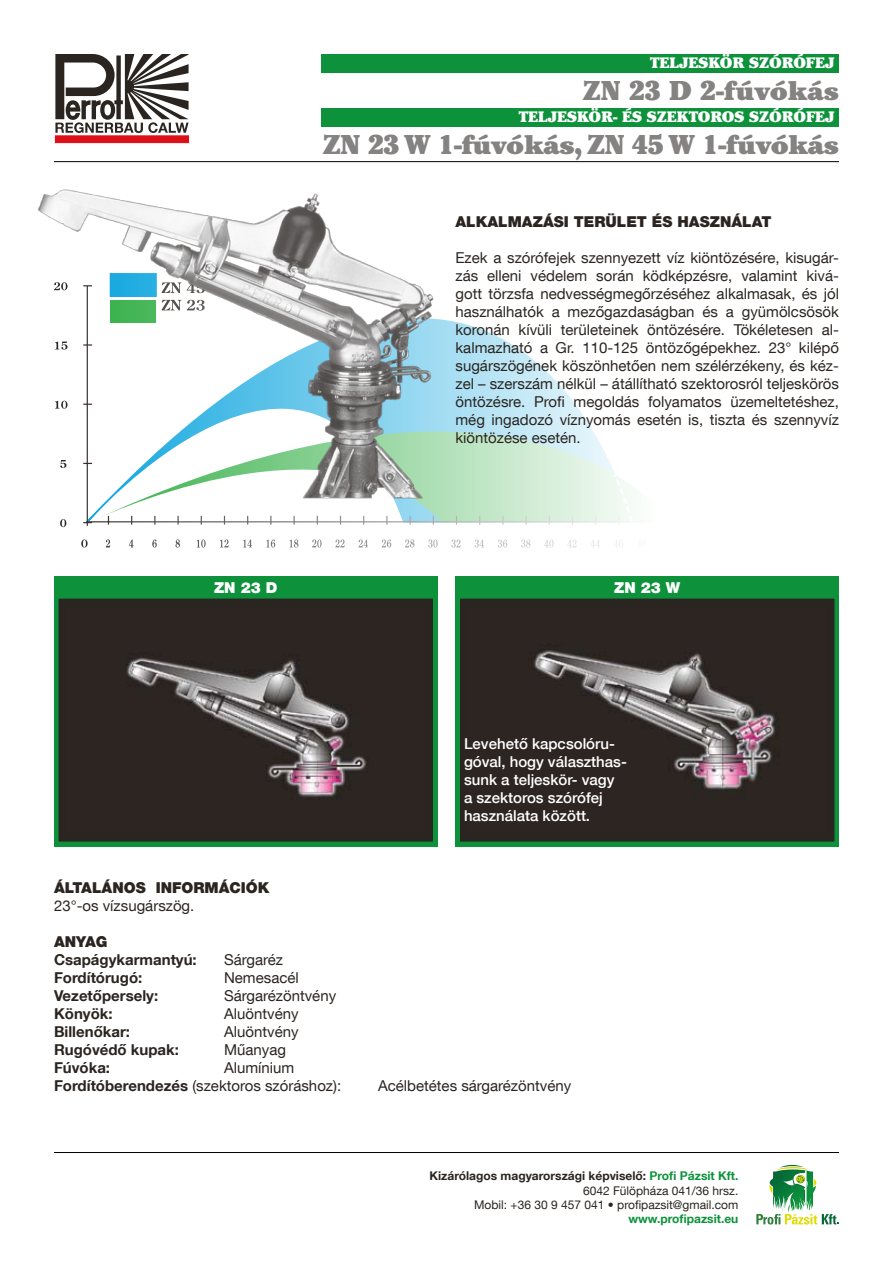
<style>
.page{position:relative;width:893px;height:1263px;background:#fff}
.page>*{position:absolute;margin:0;border:0;box-sizing:border-box;transform-origin:0 0}
.t1{font:900 27px/54px "Cheltenham Std";letter-spacing:-.01em;color:#858282;text-align:right}
.t2{font:15px/18px "Helvetica Neue LT Com";color:#2a2521;text-align:justify}
.t3{font:500 15px/18px "Helvetica Neue LT Com";color:#fff}
.t4{font:700 15px "Helvetica Neue LT Com";color:#2a2521}
.t5{font:900 15px "Helvetica Neue LT Com";color:#2a2521}
.t6{font:900 15px "Cheltenham Std";color:#fff}
.t7{font:900 15px "Helvetica Neue LT Com";color:#fff}
.t8{font:12px/14.4px "Helvetica Neue LT Com";color:#2a2521;text-align:right}
.t9{font:700 12px "Helvetica Neue LT Com";color:#0d923b}
.s1{font-weight:700}
.s2{font-weight:700;color:#0d923b}
</style>
<div class="page">
<div style="left:55px;top:136px;width:134px;height:7px;border:1px solid #e2111f"></div>
<svg style="left:55px;top:54px;width:134px;height:79px"></svg>
<hr style="left:54px;top:161px;width:785px;height:1px;background:#000">
<svg style="left:756px;top:1165px;width:83px;height:59px"></svg>
<hr style="left:54px;top:1152px;width:785px;height:1px;background:#000">
<svg style="left:437px;top:319px;width:126px;height:70px"></svg>
<svg style="left:437px;top:389px;width:158px;height:45px;background:#c5e9f6"></svg>
<hr style="left:86px;top:521px;width:569px;height:1px;background:#2a2521">
<svg style="left:81px;top:540px;width:7px;height:7px"></svg>
<svg style="left:106px;top:540px;width:4px;height:7px"></svg>
<svg style="left:129px;top:540px;width:5px;height:7px"></svg>
<svg style="left:152px;top:540px;width:5px;height:7px"></svg>
<svg style="left:175px;top:540px;width:5px;height:8px"></svg>
<svg style="left:197px;top:540px;width:5px;height:7px"></svg>
<svg style="left:201px;top:539px;width:5px;height:8px"></svg>
<svg style="left:220px;top:540px;width:9px;height:7px"></svg>
<svg style="left:243px;top:540px;width:9px;height:7px"></svg>
<svg style="left:266px;top:540px;width:9px;height:7px"></svg>
<svg style="left:290px;top:540px;width:8px;height:8px"></svg>
<svg style="left:312px;top:540px;width:6px;height:7px"></svg>
<svg style="left:317px;top:539px;width:5px;height:8px"></svg>
<svg style="left:335px;top:540px;width:10px;height:7px"></svg>
<svg style="left:359px;top:540px;width:9px;height:7px"></svg>
<svg style="left:382px;top:540px;width:9px;height:7px"></svg>
<svg style="left:405px;top:540px;width:9px;height:8px"></svg>
<svg style="left:428px;top:540px;width:6px;height:7px"></svg>
<svg style="left:433px;top:539px;width:5px;height:8px"></svg>
<svg style="left:451px;top:539px;width:10px;height:8px"></svg>
<svg style="left:475px;top:539px;width:9px;height:9px"></svg>
<svg style="left:498px;top:539px;width:9px;height:8px"></svg>
<svg style="left:521px;top:539px;width:9px;height:9px"></svg>
<svg style="left:544px;top:540px;width:6px;height:7px"></svg>
<svg style="left:549px;top:539px;width:5px;height:8px"></svg>
<svg style="left:567px;top:539px;width:10px;height:8px"></svg>
<svg style="left:591px;top:540px;width:9px;height:7px"></svg>
<svg style="left:616px;top:540px;width:7px;height:7px"></svg>
<svg style="left:437px;top:434px;width:197px;height:91px;background:#d4edda"></svg>
<div style="left:54px;top:576px;width:383px;height:270px;background:#0d923b"></div>
<div style="left:56px;top:596px;width:379px;height:248px;background:#2a2521"></div>
<img style="left:126px;top:657px;width:241px;height:141px">
<div style="left:54px;top:594px;width:383px;height:252px;border:4px solid #0d923b"></div>
<img style="left:37px;top:138px;width:400px;height:402px">
<div style="left:455px;top:576px;width:384px;height:270px;background:#0d923b"></div>
<div style="left:458px;top:596px;width:379px;height:248px;background:#2a2521"></div>
<img style="left:533px;top:650px;width:242px;height:141px">
<div style="left:455px;top:594px;width:384px;height:252px;border:4px solid #0d923b"></div>
<div style="left:322px;top:54px;width:517px;height:18px;background:#0d923b"></div>
<div style="left:322px;top:108px;width:517px;height:18px;background:#0d923b"></div>
<p class="t6" style="left:650px;top:54px;width:186px">TELJESKÖR SZÓRÓFEJ</p>
<p class="t6" style="left:519px;top:108px;width:317px">TELJESKÖR- ÉS SZEKTOROS SZÓRÓFEJ</p>
<h1 class="t1" style="left:323px;top:63px;width:518px">ZN 23 D 2-FÚVÓKÁS<br>ZN 23 W 1-FÚVÓKÁS, ZN 45 W 1-FÚVÓKÁS</h1>
<p class="t7" style="left:214px;top:579px;width:65px">ZN 23 D</p>
<p class="t5" style="left:455px;top:212px;width:318px">ALKALMAZÁSI TERÜLET ÉS HASZNÁLAT</p>
<p class="t2" style="left:455px;top:248px;width:385px">Ezek a szórófejek szennyezett víz kiöntözésére, kisugár&shy;zás elleni védelem során ködképzésre, valamint kivá&shy;gott törzsfa nedvességmegőrzéséhez alkalmasak, és jól használhatók a mezőgazdaságban és a gyümölcsösök koronán kívüli területeinek öntözésére. Tökéletesen al&shy;kalmazható a Gr. 110-125 öntözőgépekhez. 23° kilépő sugárszögének köszönhetően nem szélérzékeny, és kéz&shy;zel – szerszám nélkül – átállítható szektorosról teljeskörös öntözésre. Profi megoldás folyamatos üzemeltetéshez, még ingadozó víznyomás esetén is, tiszta és szennyvíz kiöntözése esetén.</p>
<p class="t7" style="left:614px;top:579px;width:68px">ZN 23 W</p>
<p class="t5" style="left:54px;top:878px;width:217px">ÁLTALÁNOS INFORMÁCIÓK</p>
<p class="t2" style="left:54px;top:896px;width:142px">23°-os vízsugárszög.</p>
<p class="t5" style="left:54px;top:932px;width:55px">ANYAG</p>
<p class="t4" style="left:54px;top:950px;width:144px">Csapágykarmantyú:</p>
<p class="t2" style="left:224px;top:950px;width:60px">Sárgaréz</p>
<p class="t4" style="left:54px;top:968px;width:90px">Fordítórugó:</p>
<p class="t2" style="left:224px;top:968px;width:76px">Nemesacél</p>
<p class="t4" style="left:54px;top:986px;width:106px">Vezetőpersely:</p>
<p class="t2" style="left:224px;top:986px;width:114px">Sárgarézöntvény</p>
<p class="t4" style="left:54px;top:1004px;width:60px">Könyök:</p>
<p class="t2" style="left:224px;top:1004px;width:76px">Aluöntvény</p>
<p class="t4" style="left:54px;top:1022px;width:78px">Billenőkar:</p>
<p class="t2" style="left:224px;top:1022px;width:76px">Aluöntvény</p>
<p class="t4" style="left:54px;top:1040px;width:127px">Rugóvédő kupak:</p>
<p class="t2" style="left:224px;top:1040px;width:63px">Műanyag</p>
<p class="t4" style="left:54px;top:1058px;width:58px">Fúvóka:</p>
<p class="t2" style="left:54px;top:1058px;width:289px;text-indent:170px">Alumínium<br><span class="s1">Fordítóberendezés</span> (szektoros szóráshoz):</p>
<p class="t3" style="left:464px;top:734px;width:164px">Levehető kapcsolóru&shy;góval, hogy választhas&shy;sunk a teljeskör- vagy<br>a szektoros szórófej használata között.</p>
<p class="t2" style="left:378px;top:1076px;width:195px">Acélbetétes sárgarézöntvény</p>
<p class="t8" style="left:429px;top:1168px;width:310px"><span class="s1">Kizárólagos magyarországi képviselő:</span> <span class="s2">Profi Pázsit Kft.<br></span>6042 Fülöpháza 041/36 hrsz.<br>Mobil: +36 30 9 457 041 • profipazsit@gmail.com</p>
<p class="t9" style="left:628px;top:1211px;width:111px">www.profipazsit.eu</p>
</div>
